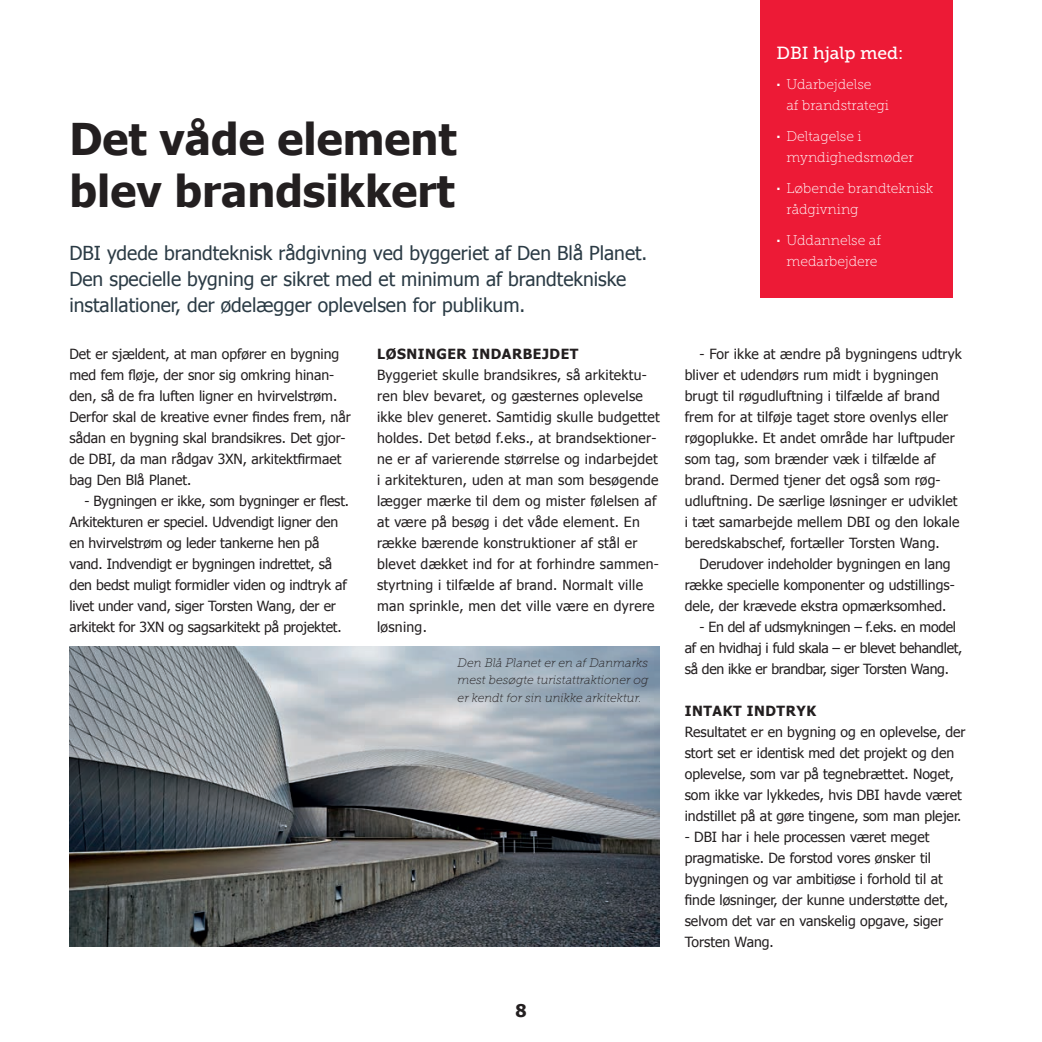
<style>
.page{position:relative;width:1042px;height:1042px;background:#fff}
.page>*{position:absolute;margin:0;border:0;box-sizing:border-box;transform-origin:0 0}
.t1{font:700 43.75px/52.5px "Tahoma";color:#231f20}
.t2{font:19.25px/26.2px "Tahoma";color:#2b3b45}
.t3{font:17.5px "Museo Slab 500";color:#fff}
.t4{font:700 17.5px "Tahoma";color:#231f20}
.t5{font:14px/21px "Tahoma";color:#231f20}
.t6{font:14px/21px "Tahoma";letter-spacing:.02em;color:#231f20}
.t7{font:14px/21px "Tahoma";letter-spacing:-.02em;color:#231f20}
.t8{font:14px/21px "Museo Slab 100";color:#fff}
.t9{font:700 14px "Tahoma";letter-spacing:.04em;color:#231f20}
.t10{font:italic 12.25px/17.5px "Museo Slab 100";color:#231f20;text-align:justify}
.s1{font-family:"Museo Slab 900"}
</style>
<div class="page">
<div style="left:760px;top:0;width:192px;height:298px;background:#ed1a36"></div>
<img style="left:69px;top:646px;width:591px;height:300px">
<h1 class="t1" style="left:69px;top:110px;width:389px">Det våde element blev brandsikkert</h1>
<h2 class="t2" style="left:69px;top:239px;width:579px">DBI ydede brandteknisk rådgivning ved byggeriet af Den Blå Planet.<br>Den specielle bygning er sikret med et minimum af brandtekniske installationer, der ødelægger oplevelsen for publikum.</h2>
<p class="t5" style="left:69px;top:342px;width:283px">Det er sjældent, at man opfører en bygning med fem fløje, der snor sig omkring hinan&shy;den, så de fra luften ligner en hvirvelstrøm.<br>Derfor skal de kreative evner findes frem, når sådan en bygning skal brandsikres. Det gjor&shy;de DBI, da man rådgav 3XN, arkitektfirmaet bag Den Blå Planet.</p>
<p class="t5" style="left:69px;top:489px;width:281px;text-indent:15px">- Bygningen er ikke, som bygninger er flest.<br>Arkitekturen er speciel. Udvendigt ligner den en hvirvelstrøm og leder tankerne hen på vand. Indvendigt er bygningen indrettet, så den bedst muligt formidler viden og indtryk af livet under vand, siger Torsten Wang, der er arkitekt for 3XN og sagsarkitekt på projektet.</p>
<p class="t9" style="left:377px;top:344px;width:200px">Løsninger indarbejdet</p>
<p class="t6" style="left:377px;top:363px;width:284px">Byggeriet skulle brandsikres, så arkitektu&shy;ren blev bevaret, og gæsternes oplevelse ikke blev generet. Samtidig skulle budgettet holdes. Det betød f.eks., at brandsektioner&shy;ne er af varierende størrelse og indarbejdet i arkitekturen, uden at man som besøgende lægger mærke til dem og mister følelsen af at være på besøg i det våde element. En række bærende konstruktioner af stål er blevet dækket ind for at forhindre sammen&shy;styrtning i tilfælde af brand. Normalt ville man sprinkle, men det ville være en dyrere løsning.</p>
<p class="t10" style="left:458px;top:654px;width:192px">Den Blå Planet er en af Danmarks mest besøgte turistattraktioner og er kendt for sin unikke arkitektur.</p>
<p class="t4" style="left:515px;top:998px;width:13px">8</p>
<p class="t3" style="left:776px;top:43px;width:128px">DBI hjalp med:</p>
<p class="t8" style="left:786px;top:73px;width:104px;text-indent:-10px"><span class="s1">·</span> Udarbejdelse<br>af brandstrategi</p>
<p class="t8" style="left:786px;top:125px;width:129px;text-indent:-10px"><span class="s1">·</span> Deltagelse i myndighedsmøder</p>
<p class="t8" style="left:786px;top:177px;width:148px;text-indent:-10px"><span class="s1">·</span> Løbende brandteknisk rådgivning</p>
<p class="t8" style="left:776px;top:229px;width:106px;text-align:center"><span class="s1">·</span> Uddannelse af medarbejdere</p>
<p class="t5" style="left:685px;top:342px;width:278px;text-indent:15px">- For ikke at ændre på bygningens udtryk bliver et udendørs rum midt i bygningen brugt til røgudluftning i tilfælde af brand frem for at tilføje taget store ovenlys eller røgoplukke. Et andet område har luftpuder som tag, som brænder væk i tilfælde af brand. Dermed tjener det også som røg&shy;udluftning. De særlige løsninger er udviklet i tæt samarbejde mellem DBI og den lokale beredskabschef, fortæller Torsten Wang.</p>
<p class="t5" style="left:685px;top:552px;width:271px;text-indent:15px">Derudover indeholder bygningen en lang række specielle komponenter og udstillings&shy;dele, der krævede ekstra opmærksomhed.</p>
<p class="t7" style="left:685px;top:615px;width:279px;text-indent:15px">- En del af udsmykningen – f.eks. en model af en hvidhaj i fuld skala – er blevet behandlet, så den ikke er brandbar, siger Torsten Wang.</p>
<p class="t9" style="left:685px;top:701px;width:133px">Intakt i ndtryk</p>
<p class="t5" style="left:685px;top:720px;width:282px">Resultatet er en bygning og en oplevelse, der stort set er identisk med det projekt og den oplevelse, som var på tegnebrættet. Noget, som ikke var lykkedes, hvis DBI havde været indstillet på at gøre tingene, som man plejer.</p>
<p class="t5" style="left:685px;top:825px;width:265px">- DBI har i hele processen været meget pragmatiske. De forstod vores ønsker til bygningen og var ambitiøse i forhold til at finde løsninger, der kunne understøtte det, selvom det var en vanskelig opgave, siger Torsten Wang.</p>
</div>
